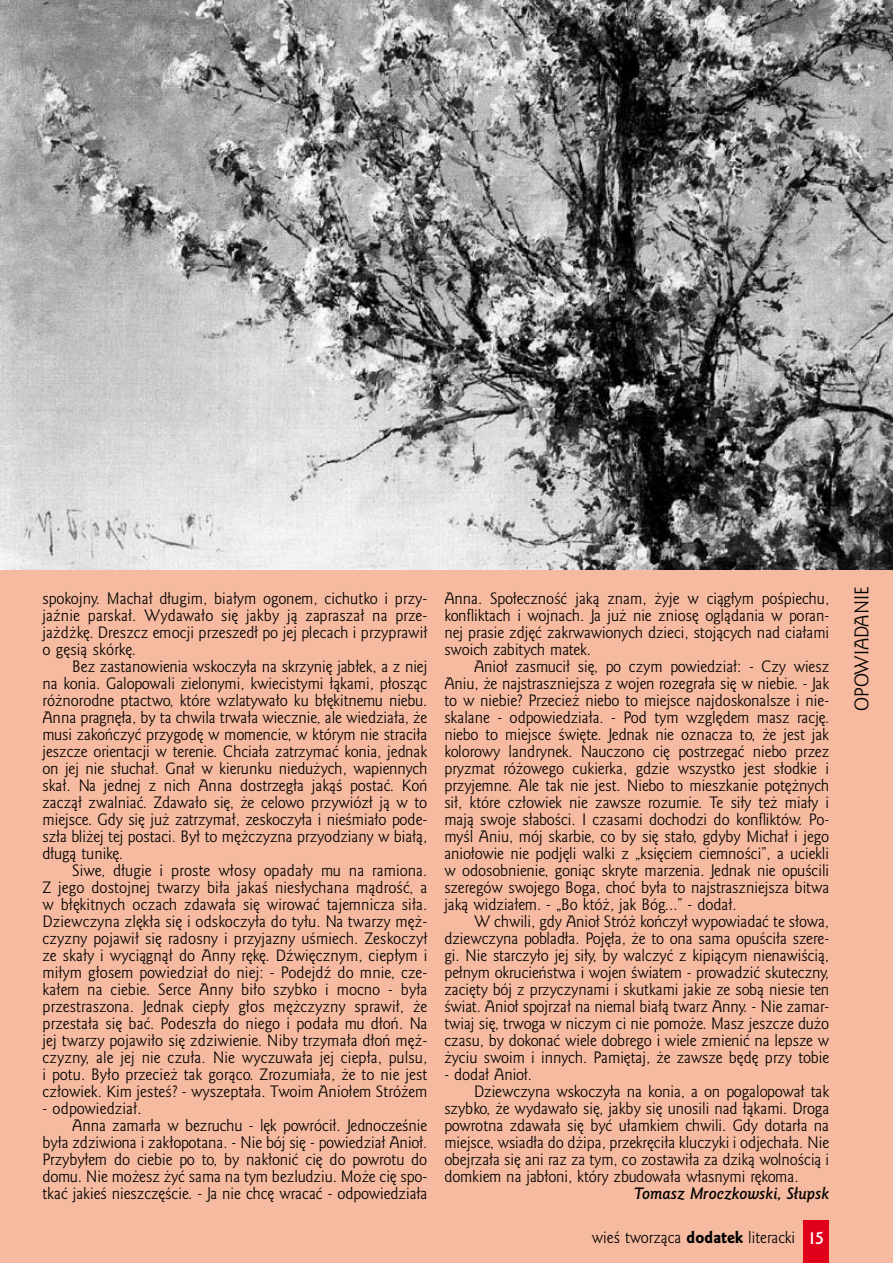
<style>
.page{position:relative;width:893px;height:1263px;background:#f6baa0}
.page>*{position:absolute;margin:0;border:0;box-sizing:border-box;transform-origin:0 0}
.t1{font:18px "Goldy EFN";color:#000}
.t2{font:15px/17px "Goldy EFN";color:#000;text-align:justify}
.t3{font:italic 700 15px "Goldy EFN";color:#000}
.s1{font-family:"Goldy EFN Heavy"}
.s2{font-weight:700;font-size:16.5px;color:#fff}
</style>
<div class="page">
<img style="left:0;top:0;width:893px;height:570px">
<div style="left:804px;top:1220px;width:25px;height:43px;background:#e1001b"></div>
<p class="t2" style="left:43px;top:590px;width:386px">spokojny. Machał długim, białym ogonem, cichutko i przy&shy;jaźnie parskał. Wydawało się jakby ją zapraszał na prze&shy;jażdżkę. Dreszcz emocji przeszedł po jej plecach i przyprawił o gęsią skórkę.</p>
<p class="t2" style="left:43px;top:658px;width:386px;text-indent:30px">Bez zastanowienia wskoczyła na skrzynię jabłek, a z niej na konia. Galopowali zielonymi, kwiecistymi łąkami, płosząc różnorodne ptactwo, które wzlatywało ku błękitnemu niebu.<br>Anna pragnęła, by ta chwila trwała wiecznie, ale wiedziała, że musi zakończyć przygodę w momencie, w którym nie straciła jeszcze orientacji w terenie. Chciała zatrzymać konia, jednak on jej nie słuchał. Gnał w kierunku niedużych, wapiennych skał. Na jednej z nich Anna dostrzegła jakąś postać. Koń zaczął zwalniać. Zdawało się, że celowo przywiózł ją w to miejsce. Gdy się już zatrzymał, zeskoczyła i nieśmiało pode&shy;szła bliżej tej postaci. Był to mężczyzna przyodziany w białą, długą tunikę.</p>
<p class="t2" style="left:43px;top:862px;width:386px;text-indent:30px">Siwe, długie i proste włosy opadały mu na ramiona.<br>Z jego dostojnej twarzy biła jakaś niesłychana mądrość, a w błękitnych oczach zdawała się wirować tajemnicza siła.<br>Dziewczyna zlękła się i odskoczyła do tyłu. Na twarzy męż&shy;czyzny pojawił się radosny i przyjazny uśmiech. Zeskoczył ze skały i wyciągnął do Anny rękę. Dźwięcznym, ciepłym i miłym głosem powiedział do niej: - Podejdź do mnie, cze&shy;kałem na ciebie. Serce Anny biło szybko i mocno - była przestraszona. Jednak ciepły głos mężczyzny sprawił, że przestała się bać. Podeszła do niego i podała mu dłoń. Na jej twarzy pojawiło się zdziwienie. Niby trzymała dłoń męż&shy;czyzny, ale jej nie czuła. Nie wyczuwała jej ciepła, pulsu, i potu. Było przecież tak gorąco. Zrozumiała, że to nie jest człowiek. Kim jesteś? - wyszeptała. Twoim Aniołem Stróżem</p>
<p class="t2" style="left:43px;top:1101px;width:101px">- odpowiedział.</p>
<p class="t2" style="left:72px;top:1118px;width:357px">Anna zamarła w bezruchu - lęk powrócił. Jednocześnie</p>
<p class="t2" style="left:43px;top:1135px;width:386px">była zdziwiona i zakłopotana. - Nie bój się - powiedział Anioł.</p>
<p class="t2" style="left:43px;top:1152px;width:386px">Przybyłem do ciebie po to, by nakłonić cię do powrotu do</p>
<p class="t2" style="left:43px;top:1169px;width:386px">domu. Nie możesz żyć sama na tym bezludziu. Może cię spo-</p>
<p class="t2" style="left:43px;top:1186px;width:386px">tkać jakieś nieszczęście. - Ja nie chcę wracać - odpowiedziała</p>
<p class="t2" style="left:444px;top:590px;width:386px">Anna. Społeczność jaką znam, żyje w ciągłym pośpiechu, konfliktach i wojnach. Ja już nie zniosę oglądania w poran&shy;nej prasie zdjęć zakrwawionych dzieci, stojących nad ciałami swoich zabitych matek.</p>
<p class="t2" style="left:444px;top:658px;width:386px;text-indent:30px">Anioł zasmucił się, po czym powiedział: - Czy wiesz Aniu, że najstraszniejsza z wojen rozegrała się w niebie. - Jak to w niebie? Przecież niebo to miejsce najdoskonalsze i nie&shy;skalane - odpowiedziała. - Pod tym względem masz rację. niebo to miejsce święte. Jednak nie oznacza to, że jest jak kolorowy landrynek. Nauczono cię postrzegać niebo przez pryzmat różowego cukierka, gdzie wszystko jest słodkie i przyjemne. Ale tak nie jest. Niebo to mieszkanie potężnych sił, które człowiek nie zawsze rozumie. Te siły też miały i mają swoje słabości. I czasami dochodzi do konfliktów. Po&shy;myśl Aniu, mój skarbie, co by się stało, gdyby Michał i jego aniołowie nie podjęli walki z „księciem ciemności”, a uciekli w odosobnienie, goniąc skryte marzenia. Jednak nie opuścili szeregów swojego Boga, choć była to najstraszniejsza bitwa jaką widziałem. - „Bo któż, jak Bóg...” - dodał.</p>
<p class="t2" style="left:444px;top:914px;width:386px;text-indent:30px">W chwili, gdy Anioł Stróż kończył wypowiadać te słowa, dziewczyna pobladła. Pojęła, że to ona sama opuściła szere&shy;gi. Nie starczyło jej siły, by walczyć z kipiącym nienawiścią, pełnym okrucieństwa i wojen światem - prowadzić skuteczny, zacięty bój z przyczynami i skutkami jakie ze sobą niesie ten świat. Anioł spojrzał na niemal białą twarz Anny. - Nie zamar&shy;twiaj się, trwoga w niczym ci nie pomoże. Masz jeszcze dużo czasu, by dokonać wiele dobrego i wiele zmienić na lepsze w życiu swoim i innych. Pamiętaj, że zawsze będę przy tobie</p>
<p class="t2" style="left:444px;top:1067px;width:89px">- dodał Anioł.</p>
<p class="t2" style="left:474px;top:1084px;width:357px">Dziewczyna wskoczyła na konia, a on pogalopował tak</p>
<p class="t2" style="left:444px;top:1101px;width:386px">szybko, że wydawało się, jakby się unosili nad łąkami. Droga</p>
<p class="t2" style="left:444px;top:1118px;width:386px">powrotna zdawała się być ułamkiem chwili. Gdy dotarła na</p>
<p class="t2" style="left:444px;top:1135px;width:386px">miejsce, wsiadła do dżipa, przekręciła kluczyki i odjechała. Nie</p>
<p class="t2" style="left:444px;top:1152px;width:386px">obejrzała się ani raz za tym, co zostawiła za dziką wolnością i</p>
<p class="t2" style="left:444px;top:1169px;width:356px">domkiem na jabłoni, który zbudowała własnymi rękoma.</p>
<p class="t3" style="left:634px;top:1185px;width:197px">Tomasz Mroczkowski, Słupsk</p>
<p class="t2" style="left:592px;top:1230px;width:234px">wieś tworząca <span class="s1">dodatek</span> literacki <span class="s2">15</span></p>
<p class="t1" style="left:851px;top:711px;width:123px;rotate:-90deg">opowiadanie</p>
</div>
